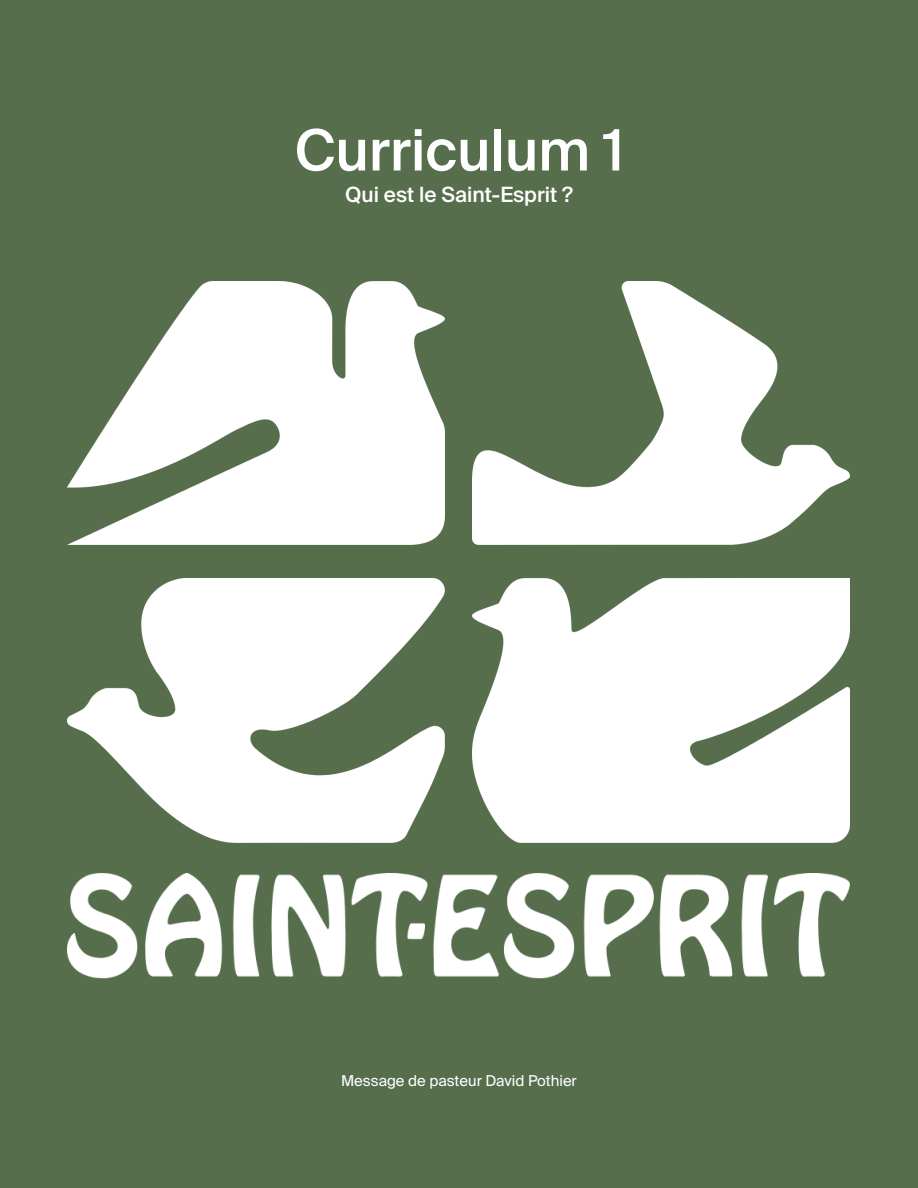
<style>
.page{position:relative;width:918px;height:1188px;background:#566e4c}
.page>*{position:absolute;margin:0;border:0;box-sizing:border-box;transform-origin:0 0}
.t1{font:500 57px "Suisse EDU Intl";color:#fff}
.t2{font:500 21px "Suisse EDU Intl";color:#fff}
.t3{font:15px "Suisse EDU Intl";color:#fff}
</style>
<div class="page">
<img style="left:68px;top:579px;width:377px;height:263px">
<img style="left:473px;top:579px;width:377px;height:263px">
<img style="left:473px;top:281px;width:377px;height:264px">
<img style="left:68px;top:281px;width:377px;height:264px">
<img style="left:68px;top:874px;width:782px;height:105px">
<h1 class="t1" style="left:295px;top:117px;width:330px">Curriculum 1</h1>
<h2 class="t2" style="left:345px;top:182px;width:229px">Qui est le Saint-Esprit ?</h2>
<p class="t3" style="left:341px;top:1072px;width:237px">Message de pasteur David Pothier</p>
</div>
